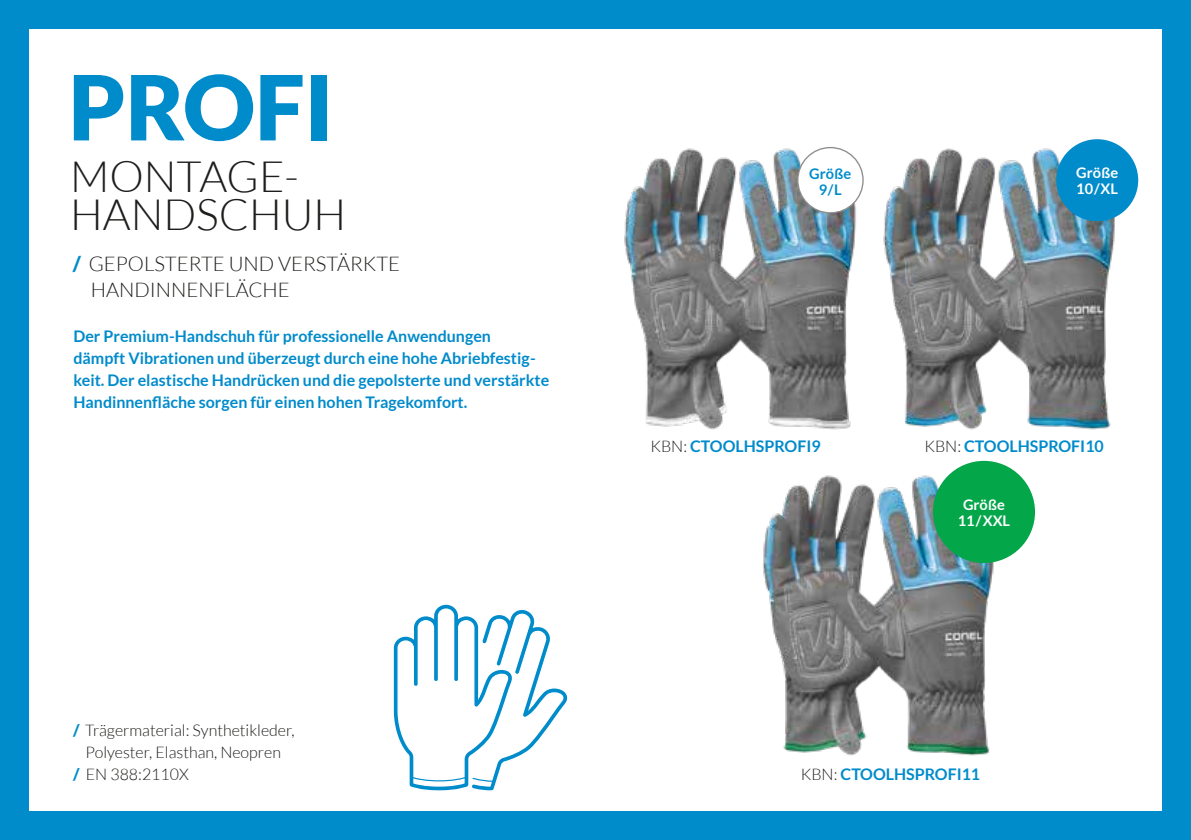
<style>
.page{position:relative;width:1191px;height:840px;background:#fff}
.page>*{position:absolute;margin:0;border:0;box-sizing:border-box;transform-origin:0 0}
.t1{font:900 89.8px "Lato";color:#008bcb}
.t2{font:300 43.2px/37.6px "Lato";color:#1d1d1b}
.t3{font:300 20.2px/26.2px "Lato";color:#1d1d1b}
.t4{font:700 16px/22px "Lato";color:#008bcb}
.t5{font:300 16px "Lato";color:#1d1d1b}
.t6{font:700 14.6px/16px "Lato";color:#fff;text-align:center}
.t7{font:700 14.6px/16px "Lato";color:#008bcb;text-align:center}
.s1{font-weight:900;color:#008bcb}
.s2{font-weight:300;color:#1d1d1b}
</style>
<div class="page">
<div style="left:0;top:0;width:28px;height:839px;background:#008bcb"></div>
<div style="left:1162px;top:0;width:29px;height:839px;background:#008bcb"></div>
<div style="left:0;top:0;width:1191px;height:28px;background:#008bcb"></div>
<div style="left:0;top:811px;width:1191px;height:28px;background:#008bcb"></div>
<img style="left:624px;top:147px;width:239px;height:283px">
<img style="left:883px;top:147px;width:240px;height:283px">
<img style="left:763px;top:475px;width:246px;height:281px">
<svg style="left:393px;top:604px;width:175px;height:187px"></svg>
<div style="left:798px;top:147px;width:65px;height:66px;background:#fff;border-radius:50%"></div>
<div style="left:797px;top:147px;width:66px;height:66px;border:1px solid #8e8e8d;border-radius:50%"></div>
<div style="left:933px;top:460px;width:102px;height:102px;background:#04a64a;border-radius:50%"></div>
<div style="left:1056px;top:139px;width:82px;height:82px;background:#008bcb;border-radius:50%"></div>
<h1 class="t1" style="left:68px;top:55px;width:267px">PROFI</h1>
<h2 class="t2" style="left:70px;top:158px;width:278px">MONTAGE-<br>HANDSCHUH</h2>
<p class="t3" style="left:91px;top:251px;width:311px;text-indent:-18px"><span class="s1">/</span> GEPOLSTERTE UND VERSTÄRKTE<br>HANDINNENFLÄCHE</p>
<p class="t4" style="left:73px;top:325px;width:477px">Der Premium-Handschuh für professionelle Anwendungen<br>dämpft Vibrationen und überzeugt durch eine hohe Abriebfestig&shy;keit. Der elastische Handrücken und die gepolsterte und verstärkte Handinnenfläche sorgen für einen hohen Tragekomfort.</p>
<p class="t5" style="left:73px;top:720px;width:223px"><span class="s1">/</span> Trägermaterial: Synthetikleder,</p>
<p class="t5" style="left:85px;top:742px;width:197px">Polyester, Elasthan, Neopren</p>
<p class="t5" style="left:73px;top:764px;width:117px"><span class="s1">/</span> EN 388:2110X</p>
<p class="t7" style="left:809px;top:165px;width:43px">Größe<br>9/L</p>
<p class="t6" style="left:1076px;top:164px;width:43px;text-align:left">Größe<br>10/XL</p>
<p class="t4" style="left:650px;top:434px;width:172px"><span class="s2">KBN:</span> CTOOLHSPROFI9</p>
<p class="t4" style="left:924px;top:434px;width:181px"><span class="s2">KBN:</span> CTOOLHSPROFI10</p>
<p class="t6" style="left:957px;top:496px;width:54px">Größe<br>11/XXL</p>
<p class="t4" style="left:801px;top:762px;width:181px"><span class="s2">KBN:</span> CTOOLHSPROFI11</p>
</div>
